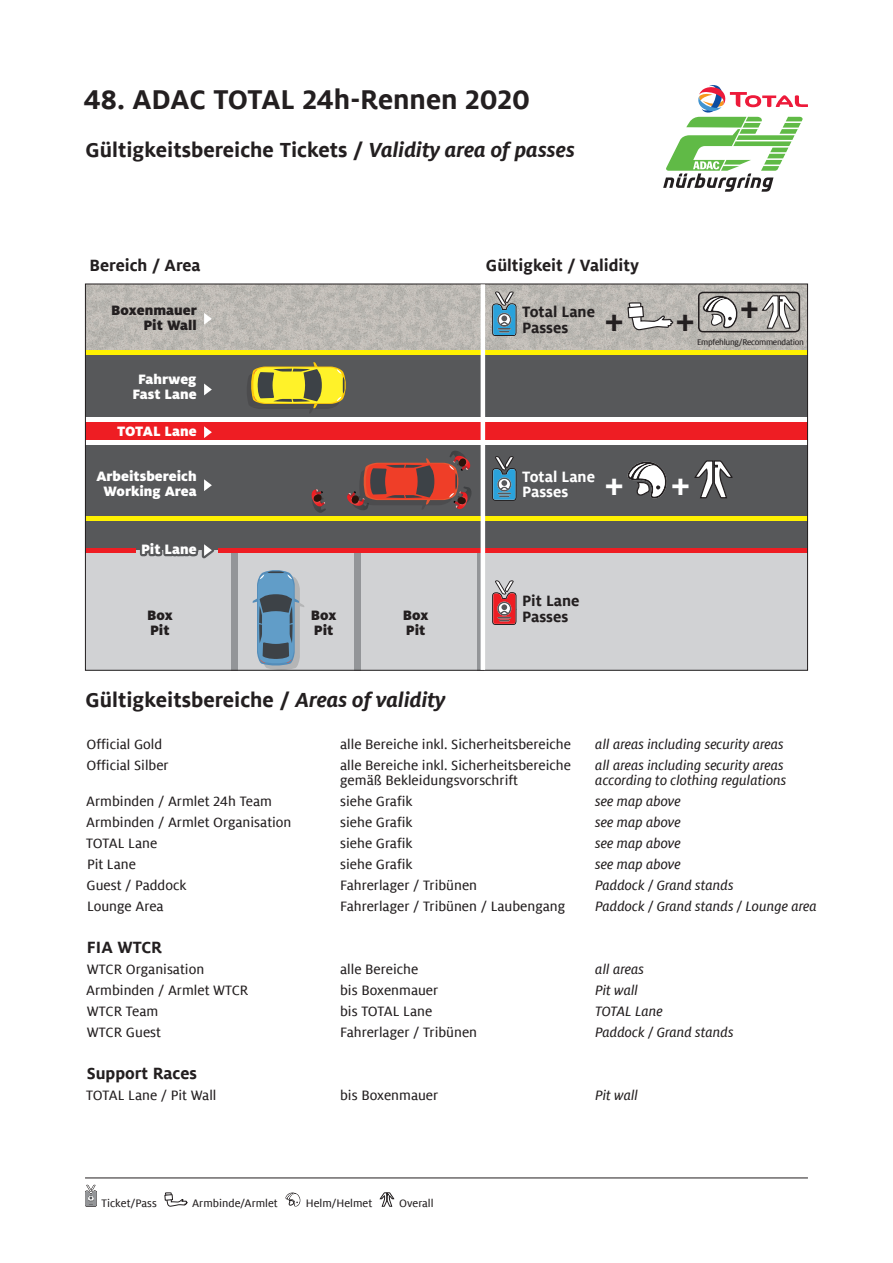
<style>
.page{position:relative;width:893px;height:1263px;background:#fff}
.page>*{position:absolute;margin:0;border:0;box-sizing:border-box;transform-origin:0 0}
.Subline{font:700 33.6px "Milofor ADAC";color:#231f20}
.Subline-2{font:700 33.6px "Milofor ADAC";color:#fff}
.Subline-3{font:700 30px "Milofor ADAC";color:#231f20}
.Subline-4{font:700 22.5px "Milofor ADAC";color:#231f20}
.Subline-5{font:700 18px "Milo Offc Pro";color:#231f20}
.Subline-6{font:700 18px "Milofor ADAC";color:#231f20}
.Subline-7{font:700 16.5px "Milofor ADAC";color:#231f20}
.Subline-8{font:700 16.5px "Milofor ADAC";color:#fff}
.Subline-9{font:15px "Milofor ADAC Text";color:#231f20}
.Subline-10{font:italic 15px "Milofor ADAC Text";color:#231f20}
.t1{font:900 15px/15px "Milofor ADAC";color:#fff;text-align:center}
.t2{font:900 15px/15px "Milofor ADAC";color:#231f20}
.Subline-11{font:12px "Milofor ADAC Text";color:#231f20}
.Subline-12{font:9px "Milofor ADAC Text";letter-spacing:-.03em;color:#231f20}
.s1{font-style:italic}
</style>
<div class="page">
<svg style="left:663px;top:85px;width:145px;height:107px"></svg>
<svg style="left:85px;top:1184px;width:12px;height:23px"></svg>
<svg style="left:285px;top:1192px;width:16px;height:15px"></svg>
<svg style="left:380px;top:1192px;width:14px;height:15px"></svg>
<svg style="left:164px;top:1192px;width:24px;height:15px"></svg>
<hr style="left:85px;top:1177px;width:723px;height:1px;background:#231f20">
<div style="left:85px;top:550px;width:722px;height:120px;background:#d1d2d4"></div>
<div style="left:232px;top:549px;width:6px;height:121px;background:#939598"></div>
<div style="left:355px;top:549px;width:6px;height:121px;background:#939598"></div>
<svg style="left:478px;top:552px;width:3px;height:117px"></svg>
<div style="left:85px;top:443px;width:722px;height:107px;background:#57585a"></div>
<div style="left:85px;top:352px;width:722px;height:68px;background:#57585a"></div>
<div style="left:85px;top:420px;width:722px;height:23px;background:#ee1d23"></div>
<img style="left:87px;top:286px;width:719px;height:121px">
<div style="left:85px;top:350px;width:722px;height:5px;background:#fff101"></div>
<hr style="left:85px;top:517px;width:722px;height:4px;background:#fff101">
<hr style="left:85px;top:548px;width:51px;height:4px;background:#ee1d23">
<hr style="left:219px;top:548px;width:588px;height:4px;background:#ee1d23">
<hr style="left:85px;top:418px;width:722px;height:4px;background:#fff">
<hr style="left:85px;top:441px;width:722px;height:4px;background:#fff">
<svg style="left:204px;top:426px;width:8px;height:12px"></svg>
<svg style="left:204px;top:384px;width:8px;height:11px"></svg>
<svg style="left:204px;top:313px;width:8px;height:12px"></svg>
<svg style="left:204px;top:479px;width:8px;height:12px"></svg>
<svg style="left:139px;top:544px;width:75px;height:15px"></svg>
<img style="left:246px;top:367px;width:4px;height:40px">
<svg style="left:250px;top:362px;width:97px;height:51px"></svg>
<svg style="left:253px;top:570px;width:51px;height:99px"></svg>
<svg style="left:311px;top:489px;width:15px;height:24px"></svg>
<svg style="left:347px;top:451px;width:125px;height:59px"></svg>
<svg style="left:627px;top:293px;width:47px;height:38px"></svg>
<svg style="left:702px;top:295px;width:36px;height:51px"></svg>
<svg style="left:627px;top:461px;width:40px;height:38px"></svg>
<svg style="left:761px;top:285px;width:35px;height:50px"></svg>
<svg style="left:694px;top:460px;width:39px;height:39px"></svg>
<svg style="left:492px;top:580px;width:25px;height:45px"></svg>
<svg style="left:491px;top:289px;width:27px;height:48px"></svg>
<svg style="left:492px;top:456px;width:25px;height:45px"></svg>
<hr style="left:481px;top:284px;width:4px;height:386px;background:#fff">
<div style="left:698px;top:292px;width:102px;height:40px;border:2px solid #231f20;border-radius:4px"></div>
<p class="Subline-3" style="left:84px;top:82px;width:448px">48. ADAC TOTAL 24h-Rennen 2020</p>
<p class="Subline-4" style="left:86px;top:137px;width:491px">Gültigkeitsbereiche Tickets / <span class="s1">Validity area of passes</span></p>
<p class="Subline-5" style="left:90px;top:256px;width:113px">Bereich / Area</p>
<p class="Subline-5" style="left:486px;top:256px;width:155px">Gültigkeit / Validity</p>
<p class="t2" style="left:111px;top:302px;width:87px;text-align:right">Boxenmauer<br>Pit Wall</p>
<p class="Subline-7" style="left:522px;top:303px;width:74px">Total Lane</p>
<p class="Subline-7" style="left:522px;top:318px;width:48px">Passes</p>
<p class="Subline" style="left:605px;top:301px;width:20px">+</p>
<p class="Subline" style="left:676px;top:301px;width:20px">+</p>
<p class="Subline" style="left:740px;top:288px;width:20px">+</p>
<p class="t1" style="left:132px;top:372px;width:66px">Fahrweg<br>Fast Lane</p>
<p class="t1" style="left:117px;top:424px;width:81px">TOTAL Lane</p>
<p class="t1" style="left:96px;top:469px;width:102px">Arbeitsbereich<br>Working Area</p>
<p class="t1" style="left:141px;top:542px;width:57px">Pit Lane</p>
<p class="t2" style="left:147px;top:607px;width:27px">Box<br>Pit</p>
<p class="t2" style="left:311px;top:607px;width:27px">Box<br>Pit</p>
<p class="t2" style="left:403px;top:607px;width:27px">Box<br>Pit</p>
<p class="Subline-12" style="left:697px;top:337px;width:108px">Empfehlung/Recommendation</p>
<p class="Subline-8" style="left:522px;top:467px;width:74px">Total Lane</p>
<p class="Subline-8" style="left:522px;top:483px;width:48px">Passes</p>
<p class="Subline-2" style="left:605px;top:466px;width:20px">+</p>
<p class="Subline-2" style="left:671px;top:466px;width:20px">+</p>
<p class="Subline-7" style="left:522px;top:591px;width:59px">Pit Lane</p>
<p class="Subline-7" style="left:522px;top:607px;width:48px">Passes</p>
<p class="Subline-4" style="left:86px;top:687px;width:361px">Gültigkeitsbereiche / <span class="s1">Areas of validity</span></p>
<p class="Subline-9" style="left:86px;top:736px;width:77px">Official Gold</p>
<p class="Subline-9" style="left:340px;top:736px;width:232px">alle Bereiche inkl. Sicherheitsbereiche</p>
<p class="Subline-10" style="left:595px;top:736px;width:190px">all areas including security areas</p>
<p class="Subline-9" style="left:86px;top:757px;width:84px">Official Silber</p>
<p class="Subline-9" style="left:340px;top:757px;width:232px">alle Bereiche inkl. Sicherheitsbereiche</p>
<p class="Subline-10" style="left:595px;top:757px;width:190px">all areas including security areas</p>
<p class="Subline-9" style="left:340px;top:772px;width:179px">gemäß Bekleidungsvorschrift</p>
<p class="Subline-10" style="left:595px;top:772px;width:193px">according to clothing regulations</p>
<p class="Subline-9" style="left:86px;top:793px;width:187px">Armbinden / Armlet 24h Team</p>
<p class="Subline-9" style="left:340px;top:793px;width:74px">siehe Grafik</p>
<p class="Subline-10" style="left:595px;top:793px;width:87px">see map above</p>
<p class="Subline-9" style="left:86px;top:814px;width:207px">Armbinden / Armlet Organisation</p>
<p class="Subline-9" style="left:340px;top:814px;width:74px">siehe Grafik</p>
<p class="Subline-10" style="left:595px;top:814px;width:87px">see map above</p>
<p class="Subline-9" style="left:86px;top:835px;width:72px">TOTAL Lane</p>
<p class="Subline-9" style="left:340px;top:835px;width:74px">siehe Grafik</p>
<p class="Subline-10" style="left:595px;top:835px;width:87px">see map above</p>
<p class="Subline-9" style="left:87px;top:856px;width:50px">Pit Lane</p>
<p class="Subline-9" style="left:340px;top:856px;width:74px">siehe Grafik</p>
<p class="Subline-10" style="left:595px;top:856px;width:87px">see map above</p>
<p class="Subline-9" style="left:86px;top:877px;width:101px">Guest / Paddock</p>
<p class="Subline-9" style="left:340px;top:877px;width:138px">Fahrerlager / Tribünen</p>
<p class="Subline-10" style="left:595px;top:877px;width:140px">Paddock / Grand stands</p>
<p class="Subline-9" style="left:87px;top:898px;width:78px">Lounge Area</p>
<p class="Subline-9" style="left:340px;top:898px;width:227px">Fahrerlager / Tribünen / Laubengang</p>
<p class="Subline-10" style="left:595px;top:898px;width:223px">Paddock / Grand stands / Lounge area</p>
<p class="Subline-6" style="left:87px;top:937px;width:77px">FIA WTCR</p>
<p class="Subline-9" style="left:87px;top:961px;width:119px">WTCR Organisation</p>
<p class="Subline-9" style="left:340px;top:961px;width:80px">alle Bereiche</p>
<p class="Subline-10" style="left:595px;top:961px;width:50px">all areas</p>
<p class="Subline-9" style="left:86px;top:982px;width:164px">Armbinden / Armlet WTCR</p>
<p class="Subline-9" style="left:340px;top:982px;width:100px">bis Boxenmauer</p>
<p class="Subline-10" style="left:595px;top:982px;width:44px">Pit wall</p>
<p class="Subline-9" style="left:87px;top:1003px;width:73px">WTCR Team</p>
<p class="Subline-9" style="left:340px;top:1003px;width:94px">bis TOTAL Lane</p>
<p class="Subline-10" style="left:595px;top:1003px;width:69px">TOTAL Lane</p>
<p class="Subline-9" style="left:87px;top:1024px;width:76px">WTCR Guest</p>
<p class="Subline-9" style="left:340px;top:1024px;width:138px">Fahrerlager / Tribünen</p>
<p class="Subline-10" style="left:595px;top:1024px;width:140px">Paddock / Grand stands</p>
<p class="Subline-6" style="left:87px;top:1063px;width:112px">Support Races</p>
<p class="Subline-9" style="left:86px;top:1087px;width:132px">TOTAL Lane / Pit Wall</p>
<p class="Subline-9" style="left:340px;top:1087px;width:100px">bis Boxenmauer</p>
<p class="Subline-10" style="left:595px;top:1087px;width:44px">Pit wall</p>
<p class="Subline-11" style="left:102px;top:1196px;width:57px">Ticket/Pass</p>
<p class="Subline-11" style="left:192px;top:1196px;width:87px">Armbinde/Armlet</p>
<p class="Subline-11" style="left:306px;top:1196px;width:68px">Helm/Helmet</p>
<p class="Subline-11" style="left:399px;top:1196px;width:36px">Overall</p>
</div>
